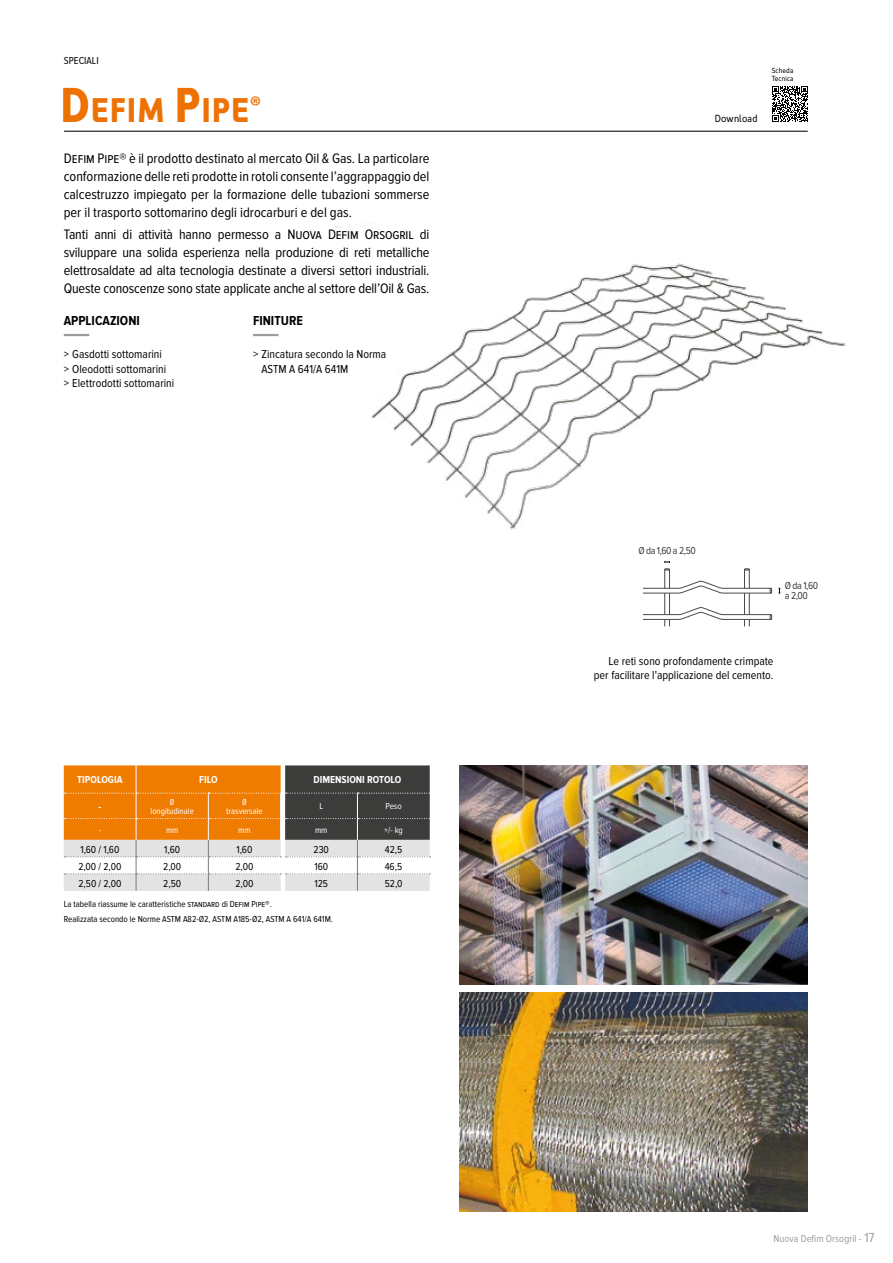
<style>
.page{position:relative;width:893px;height:1263px;background:#fff}
.page>*{position:absolute;margin:0;border:0;box-sizing:border-box;transform-origin:0 0}
.t1{font:34.65px "Kyrial Sans Pro Bold Cond";letter-spacing:.03em;color:#ee7203}
.t2{font:14.25px/18px "Proxima Nova Cond";letter-spacing:-.01em;color:#000;text-align:justify}
.t3{font:700 13.5px "Proxima Nova Cond";color:#000}
.t4{font:12px/14.4px "Proxima Nova Cond";color:#000}
.t5{font:10.5px "Proxima Nova Cond";color:#000}
.t6{font:700 10.5px "Proxima Nova Cond";color:#fff}
.t7{font:10.5px/10.5px "Proxima Nova Cond";letter-spacing:-.04em;color:#3c3c3b}
.t8{font:10.5px "Proxima Nova Cond";color:#9d9d9c}
.t9{font:10.5px "Kyrial Sans Pro Regular Cond";letter-spacing:.02em;color:#000}
.t10{font:9px/15px "Proxima Nova Cond";color:#000}
.t11{font:9px/9px "Proxima Nova Cond";color:#fff;text-align:center}
.t12{font:7.5px/7.5px "Kyrial Sans Pro Regular Cond";letter-spacing:.02em;color:#000}
.s1{font-size:49.5px}
.s2{font-size:13.5px}
</style>
<div class="page">
<hr style="left:64px;top:131px;width:743px;height:1px;background:#000">
<img style="left:459px;top:993px;width:349px;height:219px">
<img style="left:459px;top:765px;width:349px;height:219px">
<svg style="left:772px;top:86px;width:36px;height:36px"></svg>
<svg style="left:665px;top:570px;width:5px;height:56px"></svg>
<svg style="left:744px;top:570px;width:5px;height:56px"></svg>
<svg style="left:664px;top:561px;width:6px;height:9px"></svg>
<svg style="left:643px;top:581px;width:129px;height:12px"></svg>
<svg style="left:643px;top:607px;width:129px;height:13px"></svg>
<img style="left:335px;top:225px;width:511px;height:305px">
<hr style="left:64px;top:334px;width:25px;height:2px;background:#9d9d9c">
<hr style="left:253px;top:334px;width:26px;height:2px;background:#9d9d9c">
<svg style="left:64px;top:765px;width:366px;height:126px;background:#c49c72"></svg>
<p class="t5" style="left:64px;top:54px;width:36px">SPECIALI</p>
<h1 class="t1" style="left:60px;top:85px;width:202px"><span class="s1">D</span>EFIM <span class="s1">P</span>IPE<sup>®</sup></h1>
<p class="t2" style="left:64px;top:150px;width:367px">Defim Pipe® è il prodotto destinato al mercato Oil &amp; Gas. La particolare conformazione delle reti prodotte in rotoli consente l’aggrappaggio del calcestruzzo impiegato per la formazione delle tubazioni sommerse per il trasporto sottomarino degli idrocarburi e del gas.</p>
<p class="t2" style="left:64px;top:226px;width:367px">Tanti anni di attività hanno permesso a Nuova Defim Orsogril di sviluppare una solida esperienza nella produzione di reti metalliche elettrosaldate ad alta tecnologia destinate a diversi settori industriali.<br>Queste conoscenze sono state applicate anche al settore dell’Oil &amp; Gas.</p>
<p class="t3" style="left:64px;top:313px;width:78px">APPLICAZIONI</p>
<p class="t3" style="left:253px;top:313px;width:51px">FINITURE</p>
<p class="t4" style="left:64px;top:347px;width:112px">&gt; Gasdotti sottomarini<br>&gt; Oleodotti sottomarini &gt; Elettrodotti sottomarini</p>
<p class="t4" style="left:262px;top:347px;width:126px;text-indent:-9px">&gt; Zincatura secondo la Norma<br>ASTM A 641/A 641M</p>
<p class="t6" style="left:77px;top:774px;width:47px">TIPOLOGIA</p>
<p class="t6" style="left:199px;top:774px;width:20px">FILO</p>
<p class="t6" style="left:313px;top:774px;width:90px">DIMENSIONI ROTOLO</p>
<p class="t6" style="left:99px;top:801px;width:4px">-</p>
<p class="t11" style="left:150px;top:798px;width:45px">0 longitudinale</p>
<p class="t11" style="left:226px;top:798px;width:38px">0 trasversale</p>
<p class="t11" style="left:319px;top:802px;width:5px">L</p>
<p class="t11" style="left:385px;top:802px;width:18px">Peso</p>
<p class="t11" style="left:99px;top:825px;width:4px">-</p>
<p class="t11" style="left:166px;top:825px;width:14px">mm</p>
<p class="t11" style="left:238px;top:825px;width:14px">mm</p>
<p class="t11" style="left:315px;top:825px;width:14px">mm</p>
<p class="t11" style="left:384px;top:825px;width:20px">+/- kg</p>
<p class="t5" style="left:80px;top:843px;width:41px">1,60 / 1,60</p>
<p class="t5" style="left:164px;top:843px;width:17px">1,60</p>
<p class="t5" style="left:237px;top:843px;width:17px">1,60</p>
<p class="t5" style="left:314px;top:843px;width:17px">230</p>
<p class="t5" style="left:385px;top:843px;width:19px">42,5</p>
<p class="t5" style="left:78px;top:860px;width:45px">2,00 / 2,00</p>
<p class="t5" style="left:163px;top:860px;width:20px">2,00</p>
<p class="t5" style="left:235px;top:860px;width:20px">2,00</p>
<p class="t5" style="left:314px;top:860px;width:15px">160</p>
<p class="t5" style="left:385px;top:860px;width:19px">46,5</p>
<p class="t5" style="left:78px;top:877px;width:45px">2,50 / 2,00</p>
<p class="t5" style="left:163px;top:877px;width:20px">2,50</p>
<p class="t5" style="left:235px;top:877px;width:20px">2,00</p>
<p class="t5" style="left:314px;top:877px;width:15px">125</p>
<p class="t5" style="left:385px;top:877px;width:19px">52,0</p>
<p class="t10" style="left:64px;top:896px;width:271px">La tabella riassume le caratteristiche standard di Defim Pipe®.<br>Realizzata secondo le Norme ASTM A82-Ø2, ASTM A185-Ø2, ASTM A 641/A 641M.</p>
<p class="t9" style="left:715px;top:111px;width:44px">Download</p>
<p class="t12" style="left:772px;top:67px;width:23px">Scheda<br>Tecnica</p>
<p class="t7" style="left:638px;top:546px;width:59px">Ø da 1,60 a 2,50</p>
<p class="t7" style="left:785px;top:580px;width:35px">Ø da 1,60 a 2,00</p>
<p class="t4" style="left:594px;top:654px;width:181px;text-align:right">Le reti sono profondamente crimpate per facilitare l'applicazione del cemento.</p>
<p class="t8" style="left:774px;top:1232px;width:102px">Nuova Defim Orsogril - <span class="s2">17</span></p>
</div>
